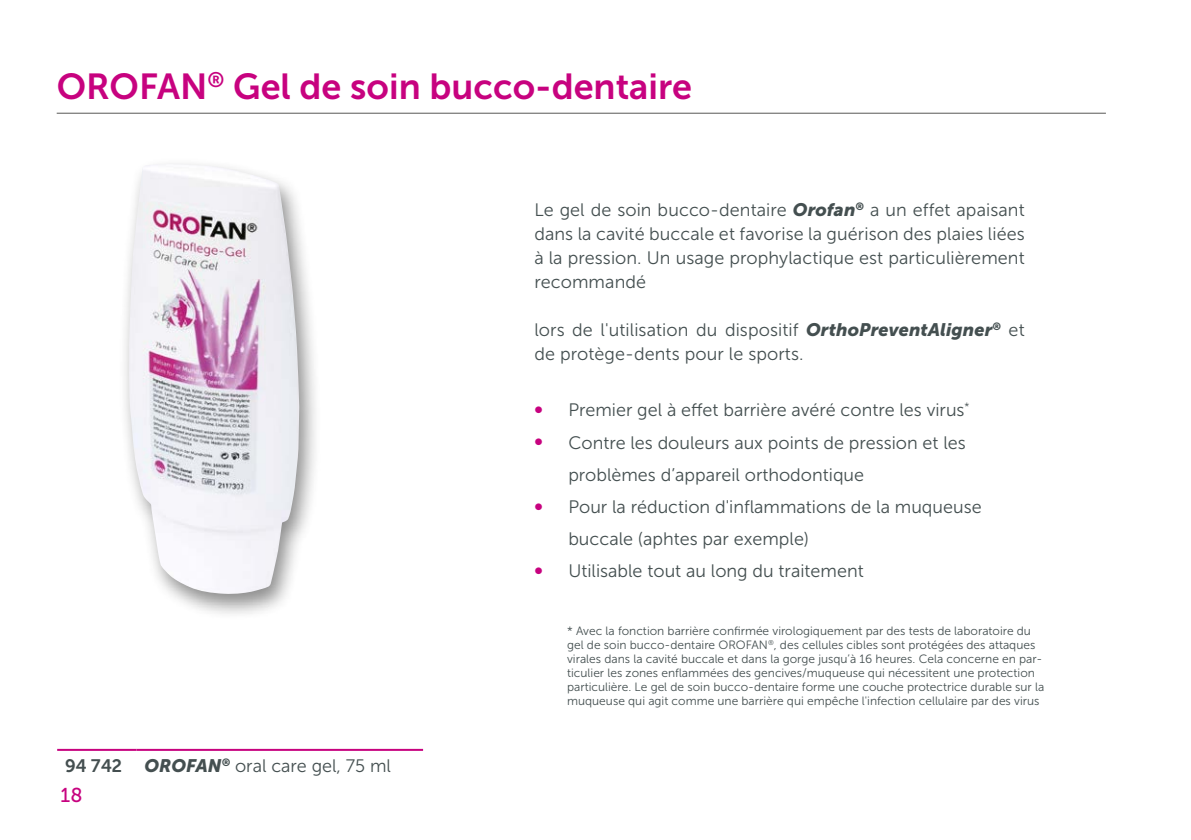
<style>
.page{position:relative;width:1191px;height:840px;background:#fff}
.page>*{position:absolute;margin:0;border:0;box-sizing:border-box;transform-origin:0 0}
.t1{font:36px "Museo Sans 700";color:#c7027f}
.t2{font:20px "Museo Sans 500";color:#c7027f}
.t3{font:18px/24px "Museo Sans 300";color:#444f50}
.t4{font:12px/14px "Museo Sans 300";color:#444f50}
.s1{font-family:"Museo Sans 900";font-style:italic}
.s2{font-family:"Museo Sans 900";color:#c7027f}
.s3{font-family:"Museo Sans 700"}
</style>
<div class="page">
<hr style="left:57px;top:113px;width:1049px;height:1px;background:#575756">
<hr style="left:57px;top:748px;width:80px;height:2px;background:#c7027f">
<hr style="left:137px;top:748px;width:286px;height:2px;background:#c7027f">
<div style="left:118px;top:157px;width:204px;height:463px;background:#000;opacity:.45"></div>
<img style="left:129px;top:164px;width:170px;height:430px">
<h1 class="t1" style="left:57px;top:67px;width:637px">OROFAN<sup>®</sup> Gel de soin bucco-dentaire</h1>
<p class="t3" style="left:534px;top:198px;width:492px;text-align:justify">Le gel de soin bucco-dentaire <span class="s1">Orofan</span><sup>®</sup> a un effet apaisant dans la cavité buccale et favorise la guérison des plaies liées à la pression. Un usage prophylactique est particulièrement recommandé</p>
<p class="t3" style="left:534px;top:318px;width:492px">lors de l'utilisation du dispositif <span class="s1">OrthoPreventAligner</span><sup>®</sup> et de protège-dents pour le sports.</p>
<p class="t3" style="left:534px;top:398px;width:437px"><span class="s2">•</span> Premier gel à effet barrière avéré contre les virus<sup>*</sup></p>
<p class="t3" style="left:568px;top:426px;width:399px;line-height:32px;text-indent:-34px"><span class="s2">•</span> Contre les douleurs aux points de pression et les problèmes d’appareil orthodontique</p>
<p class="t3" style="left:568px;top:490px;width:415px;line-height:32px;text-indent:-34px"><span class="s2">•</span> Pour la réduction d'inflammations de la muqueuse buccale (aphtes par exemple)</p>
<p class="t3" style="left:534px;top:558px;width:331px"><span class="s2">•</span> Utilisable tout au long du traitement</p>
<p class="t3" style="left:65px;top:753px;width:327px"><span class="s3">94 742</span> <span class="s1">OROFAN</span><sup>®</sup> oral care gel, 75 ml</p>
<p class="t2" style="left:61px;top:783px;width:23px">18</p>
<p class="t4" style="left:567px;top:624px;width:478px">* Avec la fonction barrière confirmée virologiquement par des tests de laboratoire du gel de soin bucco-dentaire OROFAN<sup>®</sup>, des cellules cibles sont protégées des attaques virales dans la cavité buccale et dans la gorge jusqu’à 16 heures. Cela concerne en par&shy;ticulier les zones enflammées des gencives/muqueuse qui nécessitent une protection particulière. Le gel de soin bucco-dentaire forme une couche protectrice durable sur la muqueuse qui agit comme une barrière qui empêche l'infection cellulaire par des virus</p>
</div>
